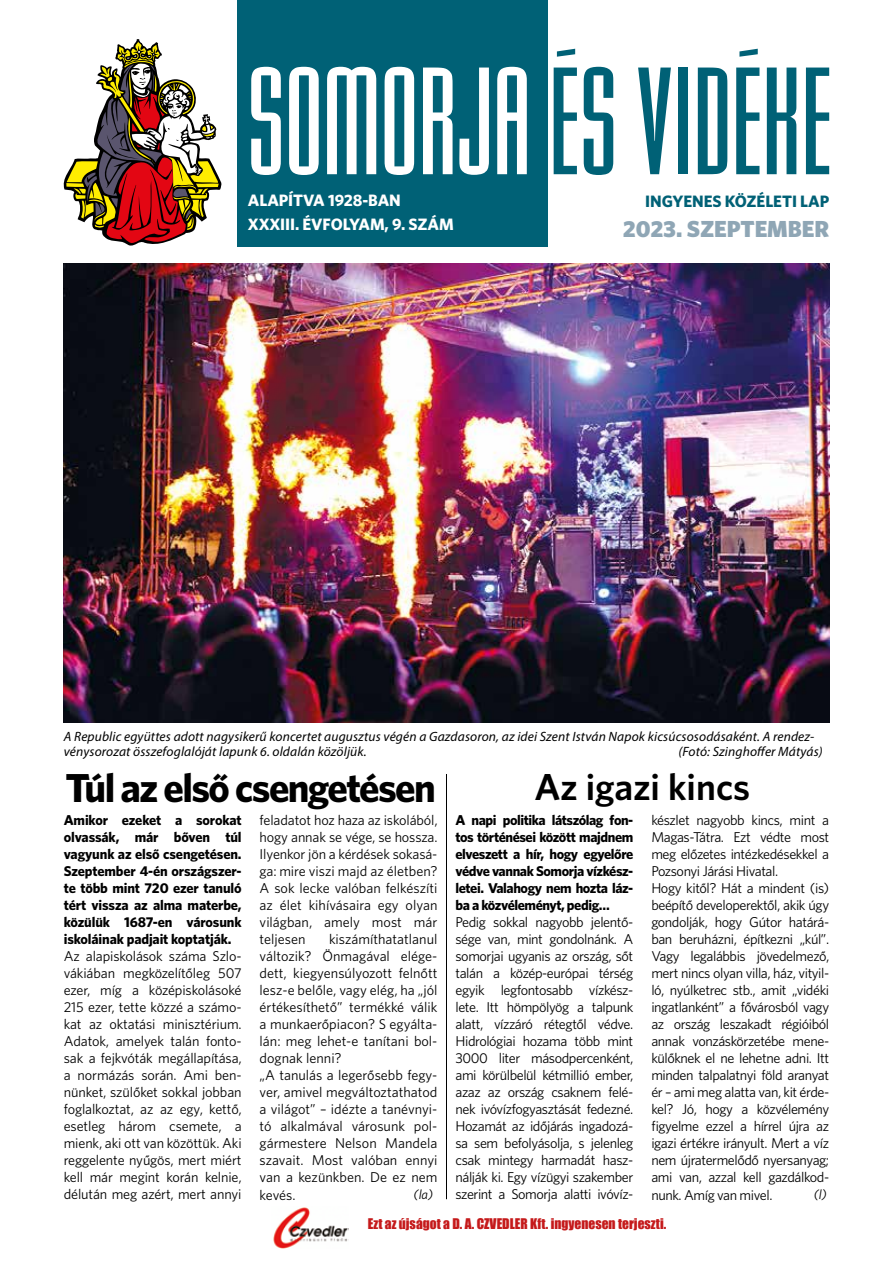
<style>
.page{position:relative;width:893px;height:1263px;background:#fff}
.page>*{position:absolute;margin:0;border:0;box-sizing:border-box;transform-origin:0 0}
.t1{font:40.5px "Whitney CE Bold";letter-spacing:-.04em;color:#000}
.t2{font:37.5px "Whitney CE Semibold";color:#000}
.t3{font:23.25px "Whitney CE Black";letter-spacing:-.005em;color:#8fa6b5}
.t4{font:16.5px "Whitney CE Bold";letter-spacing:-.005em;color:#fff}
.t5{font:16.5px "Whitney CE Bold";letter-spacing:-.005em;color:#006176}
.t6{font:14.25px/17px "Whitney C Ebook";letter-spacing:-.03em;color:#000;text-align:justify}
.t7{font:14.25px/17px "Whitney C Ebook";color:#000}
.t8{font:14.25px/17px "Whitney CE Bold";letter-spacing:-.03em;color:#000;text-align:justify}
.t9{font:italic 13.5px/15px "Myriad Pro";letter-spacing:.01em;color:#000}
.t10{font:13.5px "Impact";color:#c51a1b}
.t11{font:italic 13.5px "Whitney C Ebook";color:#000}
</style>
<div class="page">
<div style="left:237px;top:0;width:311px;height:246px;background:#006176"></div>
<svg style="left:63px;top:39px;width:159px;height:207px"></svg>
<svg style="left:251px;top:67px;width:30px;height:108px"></svg>
<svg style="left:289px;top:67px;width:30px;height:108px"></svg>
<svg style="left:327px;top:67px;width:49px;height:107px"></svg>
<svg style="left:385px;top:67px;width:29px;height:108px"></svg>
<svg style="left:423px;top:68px;width:30px;height:106px"></svg>
<svg style="left:459px;top:68px;width:30px;height:107px"></svg>
<svg style="left:497px;top:67px;width:30px;height:107px"></svg>
<svg style="left:554px;top:49px;width:23px;height:125px"></svg>
<svg style="left:584px;top:67px;width:29px;height:108px"></svg>
<svg style="left:638px;top:68px;width:33px;height:106px"></svg>
<div style="left:678px;top:68px;width:10px;height:106px;background:#006176"></div>
<svg style="left:698px;top:68px;width:29px;height:106px"></svg>
<svg style="left:736px;top:49px;width:23px;height:125px"></svg>
<svg style="left:767px;top:68px;width:29px;height:106px"></svg>
<svg style="left:806px;top:68px;width:23px;height:106px"></svg>
<img style="left:273px;top:1207px;width:76px;height:41px">
<img style="left:64px;top:264px;width:765px;height:459px">
<hr style="left:446px;top:774px;width:1px;height:425px;background:#000">
<p class="t4" style="left:248px;top:191px;width:154px">ALAPÍTVA 1928-BAN</p>
<p class="t5" style="left:645px;top:192px;width:185px">INGYENES KÖZÉLETI LAP</p>
<p class="t4" style="left:248px;top:215px;width:207px">XXXIII. ÉVFOLYAM, 9. SZÁM</p>
<h3 class="t3" style="left:623px;top:214px;width:208px">2023. SZEPTEMBER</h3>
<p class="t9" style="left:64px;top:728px;width:752px">A Republic együttes adott nagysikerű koncertet augusztus végén a Gazdasoron, az idei Szent István Napok kicsúcsosodásaként. A rendez&shy;vénysorozat összefoglalóját lapunk 6. oldalán közöljük.</p>
<p class="t9" style="left:679px;top:743px;width:146px">(Fotó: Szinghoffer Mátyás)</p>
<h1 class="t1" style="left:65px;top:764px;width:372px">Túl az első csengetésen</h1>
<h2 class="t2" style="left:534px;top:765px;width:217px">Az igazi kincs</h2>
<p class="t8" style="left:64px;top:811px;width:179px">Amikor ezeket a sorokat olvassák, már bőven túl vagyunk az első csengetésen.<br>Szeptember 4-én országszer&shy;te több mint 720 ezer tanuló tért vissza az alma materbe, közülük 1687-en városunk iskoláinak padjait koptatják.</p>
<p class="t6" style="left:64px;top:947px;width:179px">Az alapiskolások száma Szlo&shy;vákiában megközelítőleg 507 ezer, míg a középiskolásoké 215 ezer, tette közzé a számo&shy;kat az oktatási minisztérium.<br>Adatok, amelyek talán fonto&shy;sak a fejkvóták megállapítása, a normázás során. Ami ben&shy;nünket, szülőket sokkal jobban foglalkoztat, az az egy, kettő, esetleg három csemete, a mienk, aki ott van közöttük. Aki reggelente nyűgös, mert miért kell már megint korán kelnie, délután meg azért, mert annyi</p>
<p class="t8" style="left:455px;top:811px;width:179px">A napi politika látszólag fon&shy;tos történései között majdnem elveszett a hír, hogy egyelőre védve vannak Somorja vízkész&shy;letei. Valahogy nem hozta láz&shy;ba a közvéleményt, pedig…</p>
<p class="t6" style="left:455px;top:913px;width:179px">Pedig sokkal nagyobb jelentő&shy;sége van, mint gondolnánk. A somorjai ugyanis az ország, sőt talán a közép-európai térség egyik legfontosabb vízkész&shy;lete. Itt hömpölyög a talpunk alatt, vízzáró rétegtől védve.<br>Hidrológiai hozama több mint 3000 liter másodpercenként, ami körülbelül kétmillió ember, azaz az ország csaknem felé&shy;nek ivóvízfogyasztását fedezné.<br>Hozamát az időjárás ingadozá&shy;sa sem befolyásolja, s jelenleg csak mintegy harmadát hasz&shy;nálják ki. Egy vízügyi szakember szerint a Somorja alatti ivóvíz-</p>
<p class="t6" style="left:260px;top:811px;width:179px">feladatot hoz haza az iskolából, hogy annak se vége, se hossza.<br>Ilyenkor jön a kérdések sokasá&shy;ga: mire viszi majd az életben?<br>A sok lecke valóban felkészíti az élet kihívásaira egy olyan világban, amely most már teljesen</p>
<p class="t6" style="left:651px;top:811px;width:179px;text-align:left">készlet nagyobb kincs, mint a<br>Magas-Tátra. Ezt védte most meg előzetes intézkedésekkel a<br>Pozsonyi Járási Hivatal.<br>Hogy kitől? Hát a mindent (is) beépítő developerektől, akik úgy gondolják, hogy Gútor határá&shy;ban beruházni, építkezni „kúl”.<br>Vagy legalábbis jövedelmező, mert nincs olyan villa, ház, vityil&shy;ló, nyúlketrec stb., amit „vidéki ingatlanként” a fővárosból vagy az ország leszakadt régióiból annak vonzáskörzetébe mene&shy;külőknek el ne lehetne adni. Itt minden talpalatnyi föld aranyat ér – ami meg alatta van, kit érde&shy;kel? Jó, hogy a közvélemény figyelme ezzel a hírrel újra az igazi értékre irányult. Mert a víz nem újratermelődő nyersanyag; ami van, azzal kell gazdálkod&shy;nunk. Amíg van mivel.</p>
<p class="t7" style="left:260px;top:931px;width:179px;text-indent:69px">kiszámíthatatlanul változik? Önmagával elége&shy;dett, kiegyensúlyozott felnőtt lesz-e belőle, vagy elég, ha „jól értékesíthető” termékké válik a munkaerőpiacon? S egyálta&shy;lán: meg lehet-e tanítani bol&shy;dognak lenni?<br>„A tanulás a legerősebb fegy&shy;ver, amivel megváltoztathatod a világot” – idézte a tanévnyi&shy;tó alkalmával városunk pol&shy;gármestere Nelson Mandela szavait. Most valóban ennyi van a kezünkben. De ez nem kevés.</p>
<p class="t11" style="left:413px;top:1187px;width:21px">(la)</p>
<p class="t11" style="left:814px;top:1187px;width:14px">(l)</p>
<p class="t10" style="left:368px;top:1213px;width:300px">Ezt az újságot a D. A. CZVEDLER Kft. ingyenesen terjeszti.</p>
</div>
